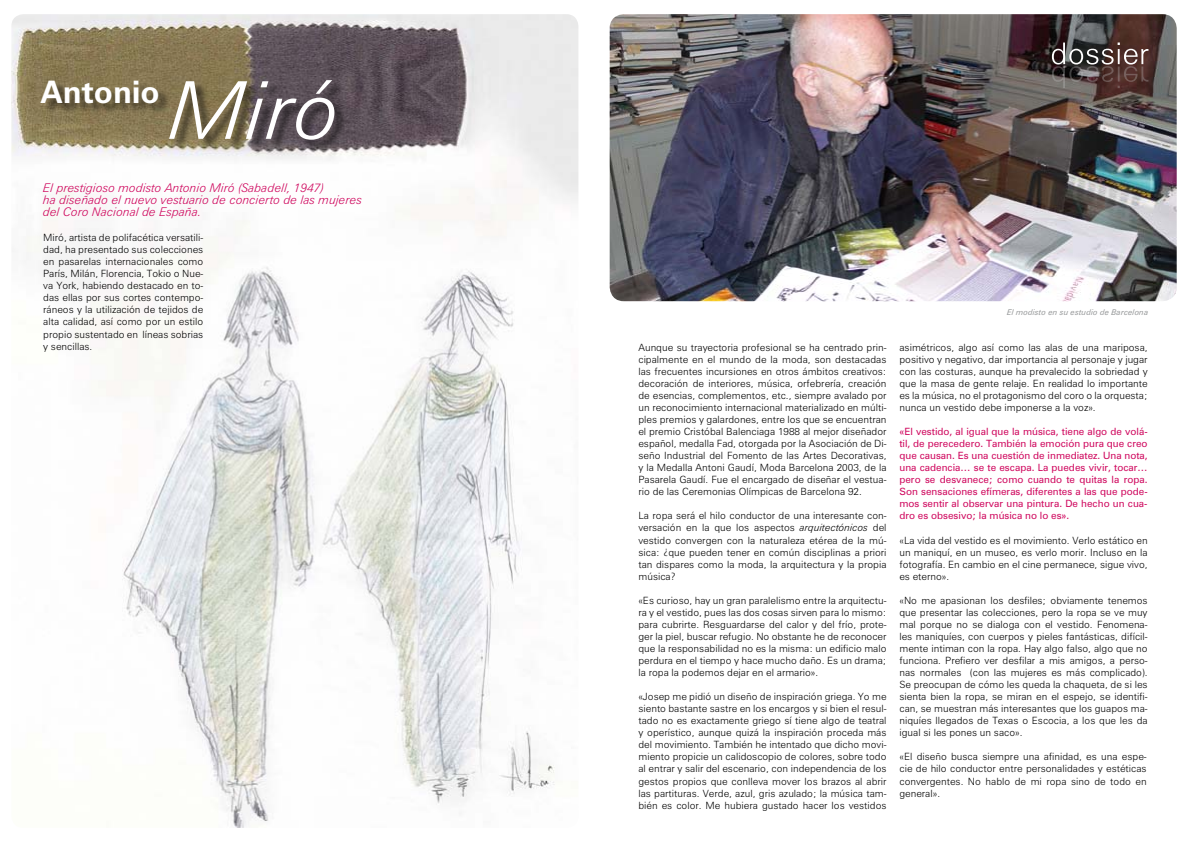
<style>
.page{position:relative;width:1191px;height:842px;background:#fff}
.page>*{position:absolute;margin:0;border:0;box-sizing:border-box;transform-origin:0 0}
.t1{font:italic 300 80px "Zurich BT";color:#fff}
.t2{font:700 31px "Zurich BT";color:#fff}
.t3{font:italic 300 12px/12px "Zurich BT";color:#cf065d}
.t4{font:300 10px/12.1px "Zurich BT";color:#000;text-align:justify}
.t5{font:10px/12.1px "Zurich BT";color:#cf065d;text-align:justify}
.t6{font:italic 8px "Zurich BT";color:#9c9e9f}
.s1{font-style:italic}
.s2{font-weight:400;color:#fff}
</style>
<div class="page">
<img style="left:11px;top:14px;width:567px;height:814px">
<img style="left:609px;top:14px;width:567px;height:287px">
<svg style="left:1051px;top:43px;width:97px;height:45px;background:#5b4c4a"></svg>
<div style="left:43px;top:82px;width:303px;height:70px;background:#000;opacity:.5"></div>
<h2 class="t2" style="left:41px;top:73px;width:121px">Antonio</h2>
<h1 class="t1" style="left:169px;top:62px;width:173px">Miró</h1>
<p class="t3" style="left:43px;top:182px;width:320px">El prestigioso modisto Antonio Miró (Sabadell, 1947)<br>ha diseñado el nuevo vestuario de concierto de las mujeres del Coro Nacional de España.</p>
<p class="t4" style="left:43px;top:231px;width:162px">Miró, artista de polifacética versatili&shy;dad, ha presentado sus colecciones en pasarelas internacionales como París, Milán, Florencia, Tokio o Nue&shy;va York, habiendo destacado en to&shy;das ellas por sus cortes contempo&shy;ráneos y la utilización de tejidos de alta calidad, así como por un estilo propio sustentado en líneas sobrias y sencillas.</p>
<p class="t4" style="left:638px;top:341px;width:250px">Aunque su trayectoria profesional se ha centrado prin&shy;cipalmente en el mundo de la moda, son destacadas las frecuentes incursiones en otros ámbitos creativos: decoración de interiores, música, orfebrería, creación de esencias, complementos, etc., siempre avalado por un reconocimiento internacional materializado en múlti&shy;ples premios y galardones, entre los que se encuentran el premio Cristóbal Balenciaga 1988 al mejor diseñador español, medalla Fad, otorgada por la Asociación de Di&shy;seño Industrial del Fomento de las Artes Decorativas, y la Medalla Antoni Gaudí, Moda Barcelona 2003, de la Pasarela Gaudí. Fue el encargado de diseñar el vestua&shy;rio de las Ceremonias Olímpicas de Barcelona 92.</p>
<p class="t4" style="left:638px;top:510px;width:250px">La ropa será el hilo conductor de una interesante con&shy;versación en la que los aspectos <span class="s1">arquitectónicos</span> del vestido convergen con la naturaleza etérea de la mú&shy;sica: ¿que pueden tener en común disciplinas a priori tan dispares como la moda, la arquitectura y la propia música?</p>
<p class="t4" style="left:638px;top:594px;width:250px">«Es curioso, hay un gran paralelismo entre la arquitectu&shy;ra y el vestido, pues las dos cosas sirven para lo mismo: para cubrirte. Resguardarse del calor y del frío, prote&shy;ger la piel, buscar refugio. No obstante he de reconocer que la responsabilidad no es la misma: un edificio malo perdura en el tiempo y hace mucho daño. Es un drama; la ropa la podemos dejar en el armario».</p>
<p class="t4" style="left:638px;top:690px;width:250px">«Josep me pidió un diseño de inspiración griega. Yo me siento bastante sastre en los encargos y si bien el resul&shy;tado no es exactamente griego sí tiene algo de teatral y operístico, aunque quizá la inspiración proceda más del movimiento. También he intentado que dicho movi&shy;miento propicie un calidoscopio de colores, sobre todo al entrar y salir del escenario, con independencia de los gestos propios que conlleva mover los brazos al abrir las partituras. Verde, azul, gris azulado; la música tam&shy;bién es color. Me hubiera gustado hacer los vestidos</p>
<p class="t6" style="left:1007px;top:308px;width:143px">El modisto en su estudio de Barcelona</p>
<p class="t4" style="left:899px;top:341px;width:250px">asimétricos, algo así como las alas de una mariposa, positivo y negativo, dar importancia al personaje y jugar con las costuras, aunque ha prevalecido la sobriedad y que la masa de gente relaje. En realidad lo importante es la música, no el protagonismo del coro o la orquesta; nunca un vestido debe imponerse a la voz».</p>
<p class="t5" style="left:899px;top:425px;width:250px">«El vestido, al igual que la música, tiene algo de volá&shy;til, de perecedero. También la emoción pura que creo que causan. Es una cuestión de inmediatez. Una nota, una cadencia… se te escapa. La puedes vivir, tocar… pero se desvanece; como cuando te quitas la ropa.<br>Son sensaciones efímeras, diferentes a las que pode&shy;mos sentir al observar una pintura. De hecho un cua&shy;dro es obsesivo; la música no lo es».</p>
<p class="t4" style="left:899px;top:534px;width:250px">«La vida del vestido es el movimiento. Verlo estático en un maniquí, en un museo, es verlo morir. Incluso en la fotografía. En cambio en el cine permanece, sigue vivo, es eterno».</p>
<p class="t4" style="left:899px;top:594px;width:250px">«No me apasionan los desfiles; obviamente tenemos que presentar las colecciones, pero la ropa se ve muy mal porque no se dialoga con el vestido. Fenomena&shy;les maniquíes, con cuerpos y pieles fantásticas, difícil&shy;mente intiman con la ropa. Hay algo falso, algo que no funciona. Prefiero ver desfilar a mis amigos, a perso&shy;nas normales (con las mujeres es más complicado).<br>Se preocupan de cómo les queda la chaqueta, de si les sienta bien la ropa, se miran en el espejo, se identifi&shy;can, se muestran más interesantes que los guapos ma&shy;niquíes llegados de Texas o Escocia, a los que les da igual si les pones un saco».</p>
<p class="t4" style="left:899px;top:751px;width:249px">«El diseño busca siempre una afinidad, es una espe&shy;cie de hilo conductor entre personalidades y estéticas convergentes. No hablo de mi ropa sino de todo en general».<span class="s2">s</span></p>
</div>
